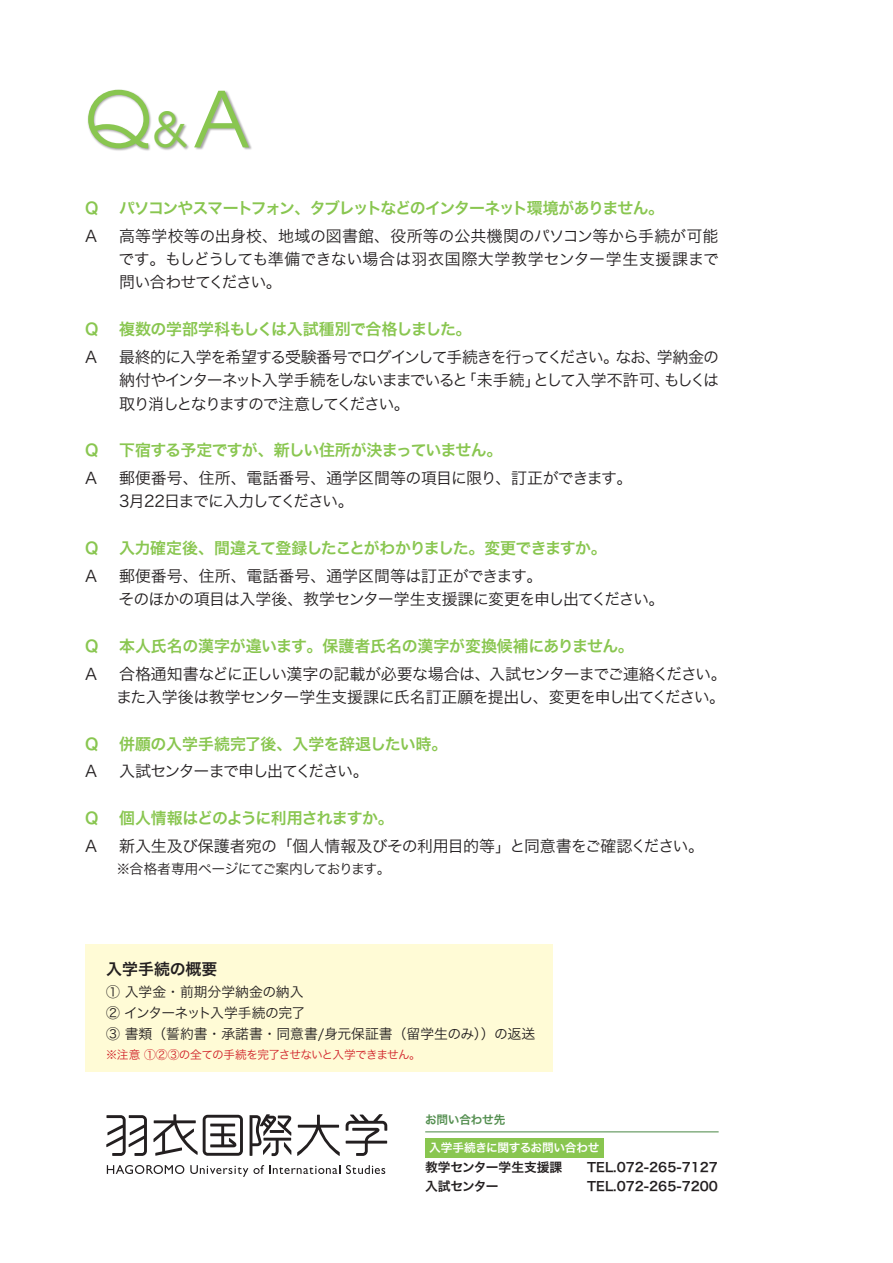
<style>
.page{position:relative;width:893px;height:1263px;background:#fff}
.page>*{position:absolute;margin:0;border:0;box-sizing:border-box;transform-origin:0 0}
.t1{font:76.5px "Avant Garde";color:#89c650}
.t2{font:15.9px/23.4px "Hira Kaku Pro W3";letter-spacing:-.04em;color:#231f20;text-align:justify}
.t3{font:15.9px "Hira Kaku Pro W6";letter-spacing:-.045em;color:#89c650}
.t4{font:15.9px "Hira Kaku Pro W6";letter-spacing:-.02em;color:#89c650}
.t5{font:15.9px "Hira Kaku Pro W6";letter-spacing:-.08em;color:#89c650}
.t6{font:15.9px "Hira Kaku Pro W6";letter-spacing:-.01em;color:#89c650}
.t7{font:15.9px "Hira Kaku Pro W3";letter-spacing:-.09em;color:#231f20}
.t8{font:15.9px "Hira Kaku Pro W6";color:#231f20}
.t9{font:13.8px "Hira Kaku Pro W3";color:#231f20}
.t10{font:13.8px "Hira Kaku Pro W3";letter-spacing:-.045em;color:#231f20}
.t11{font:13.8px "Hira Kaku Pro W3";letter-spacing:-.055em;color:#231f20}
.t12{font:12.75px "Hira Kaku Pro W6";color:#231f20}
.t13{font:11.7px "Hira Kaku Pro W3";letter-spacing:-.055em;color:#d1232a}
.t14{font:11.7px "Hira Kaku Pro W6";letter-spacing:-.03em;color:#fff}
.t15{font:11.7px "Hira Kaku Pro W6";letter-spacing:-.02em;color:#538e4f}
.s1{font-size:47.85px}
.s2{font-size:15.9px}
</style>
<div class="page">
<div style="left:85px;top:944px;width:468px;height:127px;background:#fffbd6"></div>
<svg style="left:107px;top:1165px;width:77px;height:9px"></svg>
<svg style="left:190px;top:1165px;width:150px;height:12px"></svg>
<svg style="left:346px;top:1165px;width:39px;height:9px"></svg>
<svg style="left:106px;top:1115px;width:41px;height:41px"></svg>
<svg style="left:153px;top:1114px;width:90px;height:42px"></svg>
<svg style="left:250px;top:1114px;width:90px;height:42px"></svg>
<svg style="left:346px;top:1114px;width:41px;height:42px"></svg>
<div style="left:88px;top:89px;width:165px;height:62px;background:#231f20;opacity:.4"></div>
<div style="left:425px;top:1138px;width:179px;height:19px;background:#89c650"></div>
<hr style="left:425px;top:1131px;width:294px;height:1px;background:#538e4f">
<p class="t1" style="left:85px;top:74px;width:166px">Q<span class="s1">&amp;</span>A</p>
<p class="t3" style="left:85px;top:194px;width:15px">Q</p>
<p class="t5" style="left:119px;top:194px;width:547px">パソコンやスマートフォン、タブレットなどのインターネット環境がありません。</p>
<p class="t2" style="left:85px;top:223px;width:13px">A</p>
<p class="t2" style="left:118px;top:223px;width:602px">高等学校等の出身校、地域の図書館、役所等の公共機関のパソコン等から手続が可能です。もしどうしても準備できない場合は羽衣国際大学教学センター学生支援課まで問い合わせてください。</p>
<p class="t3" style="left:85px;top:315px;width:15px">Q</p>
<p class="t4" style="left:119px;top:315px;width:354px">複数の学部学科もしくは入試種別で合格しました。</p>
<p class="t2" style="left:85px;top:344px;width:13px">A</p>
<p class="t2" style="left:119px;top:344px;width:602px">最終的に入学を希望する受験番号でログインして手続きを行ってください。なお、学納金の納付やインターネット入学手続をしないままでいると「未手続」として入学不許可、もしくは取り消しとなりますので注意してください。</p>
<p class="t3" style="left:85px;top:436px;width:15px">Q</p>
<p class="t3" style="left:119px;top:436px;width:385px">下宿する予定ですが、新しい住所が決まっていません。</p>
<p class="t2" style="left:85px;top:465px;width:13px">A</p>
<p class="t2" style="left:119px;top:465px;width:515px">郵便番号、住所、電話番号、通学区間等の項目に限り、訂正ができます。<br>3月22日までに入力してください。</p>
<p class="t3" style="left:85px;top:534px;width:15px">Q</p>
<p class="t3" style="left:119px;top:534px;width:489px">入力確定後、間違えて登録したことがわかりました。変更できますか。</p>
<p class="t2" style="left:85px;top:563px;width:13px">A</p>
<p class="t2" style="left:119px;top:563px;width:547px">郵便番号、住所、電話番号、通学区間等は訂正ができます。<br>そのほかの項目は入学後、教学センター学生支援課に変更を申し出てください。</p>
<p class="t3" style="left:85px;top:631px;width:15px">Q</p>
<p class="t6" style="left:119px;top:631px;width:516px">本人氏名の漢字が違います。保護者氏名の漢字が変換候補にありません。</p>
<p class="t2" style="left:85px;top:661px;width:13px">A</p>
<p class="t2" style="left:119px;top:661px;width:609px">合格通知書などに正しい漢字の記載が必要な場合は、入試センターまでご連絡ください。</p>
<p class="t2" style="left:85px;top:684px;width:641px">　　また入学後は教学センター学生支援課に氏名訂正願を提出し、変更を申し出てください。</p>
<p class="t3" style="left:85px;top:729px;width:15px">Q</p>
<p class="t4" style="left:119px;top:729px;width:330px">併願の入学手続完了後、入学を辞退したい時。</p>
<p class="t2" style="left:85px;top:758px;width:13px">A</p>
<p class="t7" style="left:119px;top:757px;width:251px">入試センターまで申し出てください。</p>
<p class="t3" style="left:85px;top:804px;width:15px">Q</p>
<p class="t3" style="left:119px;top:804px;width:276px">個人情報はどのように利用されますか。</p>
<p class="t2" style="left:85px;top:833px;width:13px">A</p>
<p class="t2" style="left:119px;top:833px;width:586px">新入生及び保護者宛の「個人情報及びその利用目的等」と同意書をご確認ください。</p>
<p class="t10" style="left:85px;top:857px;width:307px"><span class="s2">　　</span>※合格者専用ページにてご案内しております。</p>
<p class="t8" style="left:106px;top:955px;width:113px">入学手続の概要</p>
<p class="t9" style="left:106px;top:979px;width:199px">① 入学金・前期分学納金の納入</p>
<p class="t11" style="left:106px;top:1000px;width:201px">② インターネット入学手続の完了</p>
<p class="t9" style="left:106px;top:1022px;width:430px">③ 書類（誓約書・承諾書・同意書/身元保証書（留学生のみ））の返送</p>
<p class="t13" style="left:106px;top:1044px;width:317px">※注意 ①②③の全ての手続を完了させないと入学できません。</p>
<p class="t15" style="left:425px;top:1109px;width:82px">お問い合わせ先</p>
<p class="t14" style="left:429px;top:1137px;width:172px">入学手続きに関するお問い合わせ</p>
<p class="t12" style="left:425px;top:1156px;width:139px">教学センター学生支援課</p>
<p class="t12" style="left:587px;top:1156px;width:132px">TEL.072-265-7127</p>
<p class="t12" style="left:425px;top:1174px;width:75px">入試センター</p>
<p class="t12" style="left:587px;top:1174px;width:132px">TEL.072-265-7200</p>
</div>
